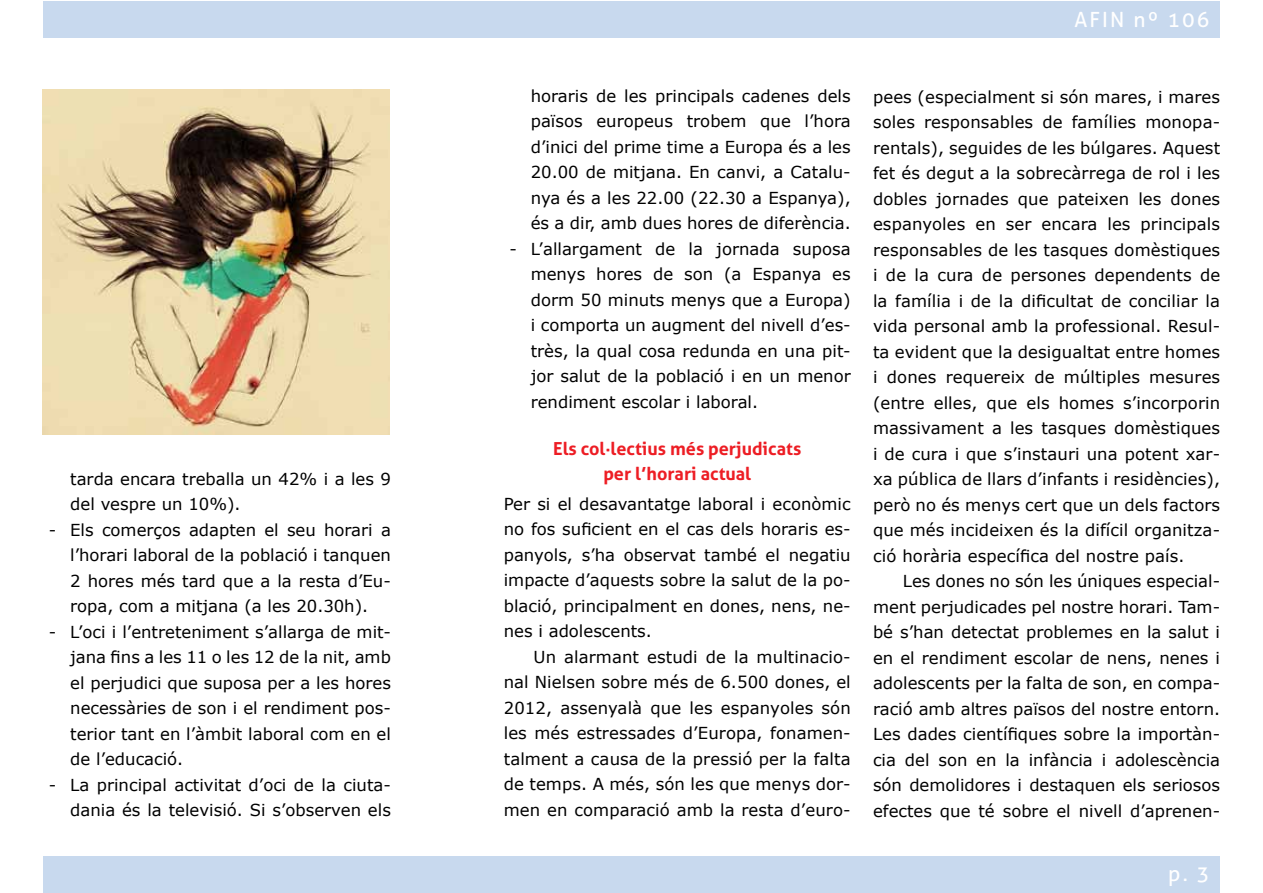
<style>
.page{position:relative;width:1263px;height:893px;background:#fff}
.page>*{position:absolute;margin:0;border:0;box-sizing:border-box;transform-origin:0 0}
.t1{font:21px "Aller";letter-spacing:.1em;color:#fff}
.t2{font:700 18px/25.5px "Aller";color:#ed1d24;text-align:center}
.t3{font:16.5px/25.5px "Verdana";color:#000;text-align:justify}
</style>
<div class="page">
<div style="left:43px;top:1px;width:1177px;height:37px;background:#c8d9ee"></div>
<div style="left:43px;top:856px;width:1177px;height:37px;background:#c8d9ee"></div>
<img style="left:43px;top:89px;width:347px;height:345px">
<p class="t3" style="left:70px;top:466px;width:322px">tarda encara treballa un 42% i a les 9 del vespre un 10%).</p>
<p class="t3" style="left:70px;top:517px;width:322px;text-indent:-21px">- Els comerços adapten el seu horari a l’horari laboral de la població i tanquen 2 hores més tard que a la resta d’Eu&shy;ropa, com a mitjana (a les 20.30h).</p>
<p class="t3" style="left:70px;top:619px;width:322px;text-indent:-21px">- L’oci i l’entreteniment s’allarga de mit&shy;jana fins a les 11 o les 12 de la nit, amb el perjudici que suposa per a les hores necessàries de son i el rendiment pos&shy;terior tant en l’àmbit laboral com en el de l’educació.</p>
<p class="t3" style="left:49px;top:772px;width:343px;text-align:right">- La principal activitat d’oci de la ciuta&shy;dania és la televisió. Si s’observen els</p>
<p class="t1" style="left:1074px;top:7px;width:137px">AFIN nº 106</p>
<p class="t3" style="left:531px;top:83px;width:321px">horaris de les principals cadenes dels països europeus trobem que l’hora d’inici del prime time a Europa és a les 20.00 de mitjana. En canvi, a Catalu&shy;nya és a les 22.00 (22.30 a Espanya), és a dir, amb dues hores de diferència.</p>
<p class="t3" style="left:531px;top:236px;width:321px;text-indent:-21px">- L’allargament de la jornada suposa menys hores de son (a Espanya es dorm 50 minuts menys que a Europa) i comporta un augment del nivell d’es&shy;très, la qual cosa redunda en una pit&shy;jor salut de la població i en un menor rendiment escolar i laboral.</p>
<p class="t2" style="left:553px;top:435px;width:250px">Els col·lectius més perjudicats per l’horari actual</p>
<p class="t3" style="left:504px;top:491px;width:348px">Per si el desavantatge laboral i econòmic no fos suficient en el cas dels horaris es&shy;panyols, s’ha observat també el negatiu impacte d’aquests sobre la salut de la po&shy;blació, principalment en dones, nens, ne&shy;nes i adolescents.</p>
<p class="t3" style="left:504px;top:644px;width:349px;text-indent:30px">Un alarmant estudi de la multinacio&shy;nal Nielsen sobre més de 6.500 dones, el 2012, assenyalà que les espanyoles són les més estressades d’Europa, fonamen&shy;talment a causa de la pressió per la falta de temps. A més, són les que menys dor&shy;men en comparació amb la resta d’euro-</p>
<p class="t3" style="left:873px;top:84px;width:349px">pees (especialment si són mares, i mares soles responsables de famílies monopa&shy;rentals), seguides de les búlgares. Aquest fet és degut a la sobrecàrrega de rol i les dobles jornades que pateixen les dones espanyoles en ser encara les principals responsables de les tasques domèstiques i de la cura de persones dependents de la família i de la dificultat de conciliar la vida personal amb la professional. Resul&shy;ta evident que la desigualtat entre homes i dones requereix de múltiples mesures (entre elles, que els homes s’incorporin massivament a les tasques domèstiques i de cura i que s’instauri una potent xar&shy;xa pública de llars d’infants i residències), però no és menys cert que un dels factors que més incideixen és la difícil organitza&shy;ció horària específica del nostre país.</p>
<p class="t3" style="left:873px;top:568px;width:349px;text-indent:30px">Les dones no són les úniques especial&shy;ment perjudicades pel nostre horari. Tam&shy;bé s’han detectat problemes en la salut i en el rendiment escolar de nens, nenes i adolescents per la falta de son, en compa&shy;ració amb altres països del nostre entorn.<br>Les dades científiques sobre la importàn&shy;cia del son en la infància i adolescència són demolidores i destaquen els seriosos efectes que té sobre el nivell d’aprenen-</p>
<p class="t1" style="left:1168px;top:861px;width:43px">p. 3</p>
</div>
